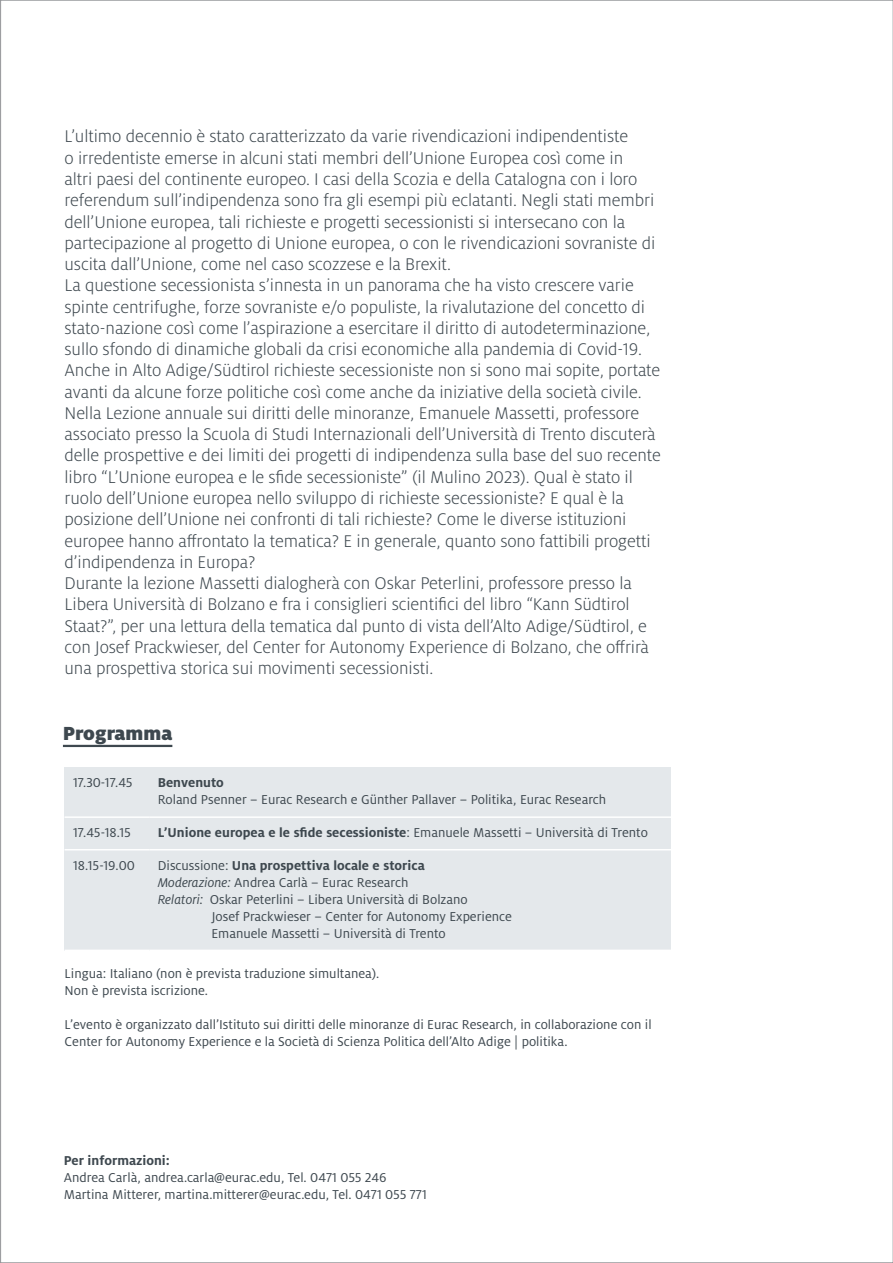
<style>
.page{position:relative;width:893px;height:1263px;background:#fff}
.page>*{position:absolute;margin:0;border:0;box-sizing:border-box;transform-origin:0 0}
.t1{font:900 21px "Milo Pro";color:#3e484f}
.t2{font:300 18.75px/21.3px "Milo Pro";letter-spacing:-.005em;color:#3e484f}
.t3{font:14.25px/17px "Milo Pro";color:#3e484f}
.t4{font:700 14.25px "Milo Pro";color:#3e484f}
.s1{font-weight:400}
.s2{font-style:italic}
</style>
<div class="page">
<hr style="left:63px;top:745px;width:109px;height:2px;background:#3e484f">
<div style="left:65px;top:767px;width:606px;height:184px;background:#e4e8eb"></div>
<hr style="left:149px;top:849px;width:535px;height:1px;background:#fff">
<hr style="left:65px;top:816px;width:84px;height:2px;background:#fff">
<hr style="left:149px;top:816px;width:535px;height:2px;background:#fff">
<hr style="left:65px;top:949px;width:84px;height:2px;background:#fff">
<hr style="left:149px;top:949px;width:535px;height:2px;background:#fff">
<hr style="left:65px;top:849px;width:84px;height:1px;background:#fff">
<p class="t2" style="left:65px;top:126px;width:598px">L’ultimo decennio è stato caratterizzato da varie rivendicazioni indipendentiste<br>o irredentiste emerse in alcuni stati membri dell’Unione Europea così come in<br>altri paesi del continente europeo. I casi della Scozia e della Catalogna con i loro referendum sull’indipendenza sono fra gli esempi più eclatanti. Negli stati membri dell’Unione europea, tali richieste e progetti secessionisti si intersecano con la partecipazione al progetto di Unione europea, o con le rivendicazioni sovraniste di uscita dall’Unione, come nel caso scozzese e la Brexit.<br>La questione secessionista s’innesta in un panorama che ha visto crescere varie spinte centrifughe, forze sovraniste e/o populiste, la rivalutazione del concetto di stato-nazione così come l’aspirazione a esercitare il diritto di autodeterminazione, sullo sfondo di dinamiche globali da crisi economiche alla pandemia di Covid-19.<br>Anche in Alto Adige/Südtirol richieste secessioniste non si sono mai sopite, portate avanti da alcune forze politiche così come anche da iniziative della società civile.<br>Nella Lezione annuale sui diritti delle minoranze, Emanuele Massetti, professore associato presso la Scuola di Studi Internazionali dell’Università di Trento discuterà delle prospettive e dei limiti dei progetti di indipendenza sulla base del suo recente libro “L’Unione europea e le sfide secessioniste” (il Mulino 2023). Qual è stato il ruolo dell’Unione europea nello sviluppo di richieste secessioniste? E qual è la posizione dell’Unione nei confronti di tali richieste? Come le diverse istituzioni europee hanno affrontato la tematica? E in generale, quanto sono fattibili progetti d’indipendenza in Europa?<br>Durante la lezione Massetti dialogherà con Oskar Peterlini, professore presso la Libera Università di Bolzano e fra i consiglieri scientifici del libro “Kann Südtirol Staat?”, per una lettura della tematica dal punto di vista dell’Alto Adige/Südtirol, e con Josef Prackwieser, del Center for Autonomy Experience di Bolzano, che offrirà una prospettiva storica sui movimenti secessionisti.</p>
<p class="t1" style="left:63px;top:721px;width:111px">Programma</p>
<p class="t3" style="left:73px;top:774px;width:61px">17.30-17.45</p>
<p class="t4" style="left:158px;top:775px;width:68px">Benvenuto</p>
<p class="t3" style="left:158px;top:791px;width:450px">Roland Psenner – Eurac Research e Günther Pallaver – Politika, Eurac Research</p>
<p class="t3" style="left:73px;top:824px;width:59px">17.45-18.15</p>
<p class="t4" style="left:158px;top:824px;width:492px">L’Unione europea e le sfide secessioniste<span class="s1">: Emanuele Massetti – Università di Trento</span></p>
<p class="t3" style="left:73px;top:857px;width:63px">18.15-19.00</p>
<p class="t4" style="left:158px;top:857px;width:269px"><span class="s1">Discussione:</span> Una prospettiva locale e storica</p>
<p class="t3" style="left:158px;top:874px;width:252px"><span class="s2">Moderazione:</span> Andrea Carlà – Eurac Research</p>
<p class="t3" style="left:158px;top:891px;width:311px"><span class="s2">Relatori:</span> Oskar Peterlini – Libera Università di Bolzano</p>
<p class="t3" style="left:212px;top:908px;width:302px">Josef Prackwieser – Center for Autonomy Experience</p>
<p class="t3" style="left:211px;top:925px;width:236px">Emanuele Massetti – Università di Trento</p>
<p class="t3" style="left:65px;top:965px;width:316px">Lingua: Italiano (non è prevista traduzione simultanea).<br>Non è prevista iscrizione.</p>
<p class="t3" style="left:65px;top:1016px;width:589px">L’evento è organizzato dall’Istituto sui diritti delle minoranze di Eurac Research, in collaborazione con il<br>Center for Autonomy Experience e la Società di Scienza Politica dell’Alto Adige | politika.</p>
<p class="t4" style="left:64px;top:1152px;width:108px">Per informazioni:</p>
<p class="t3" style="left:64px;top:1169px;width:365px">Andrea Carlà, andrea.carla@eurac.edu, Tel. 0471 055 246<br>Martina Mitterer, martina.mitterer@eurac.edu, Tel. 0471 055 771</p>
</div>
